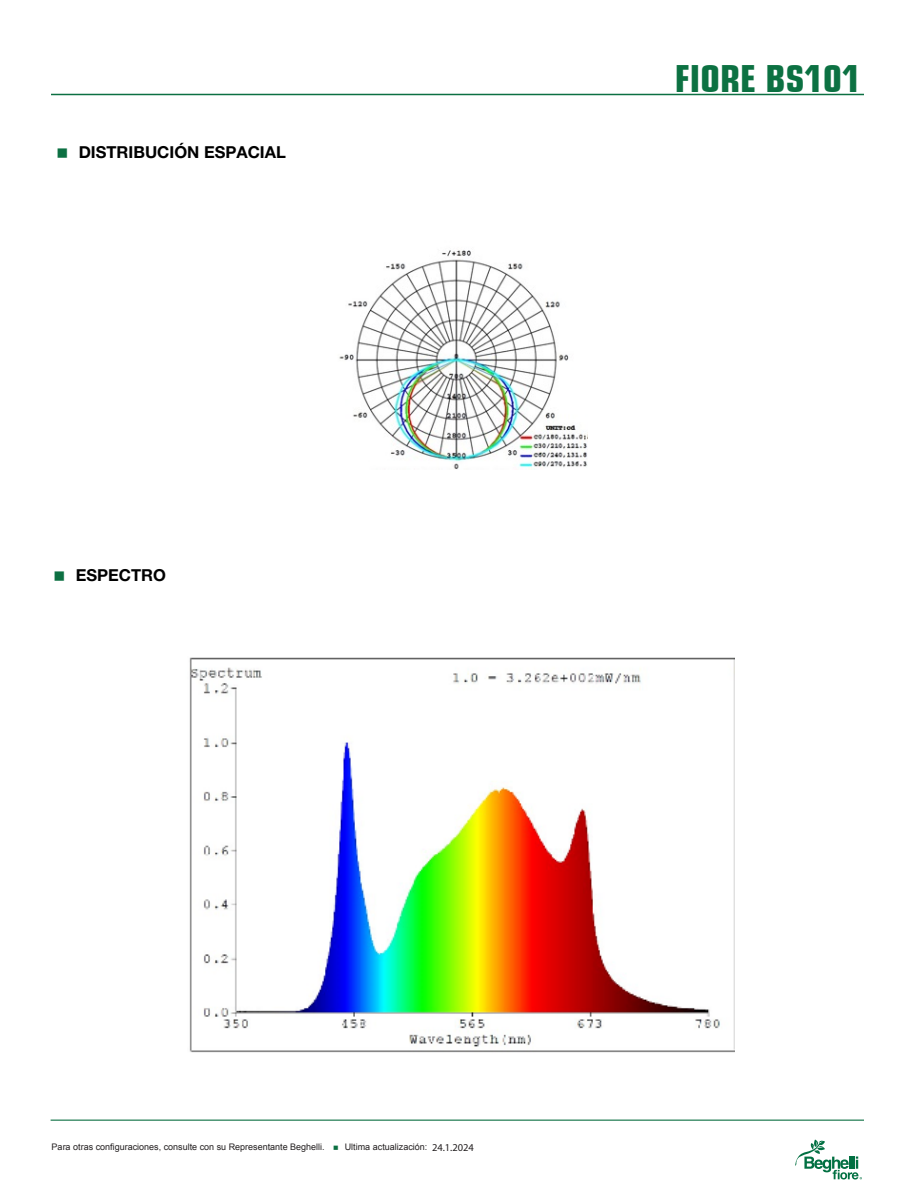
<style>
.page{position:relative;width:918px;height:1188px;background:#fff}
.page>*{position:absolute;margin:0;border:0;box-sizing:border-box;transform-origin:0 0}
.t1{font:700 condensed 37.5px "Eurostile";color:#0c7142}
.t2{font:700 16.5px "Helvetica Neue";color:#000}
.t3{font:10.5px "Myriad Pro";color:#231f20}
.t4{font:9px "Arial";color:#231f20}
</style>
<div class="page">
<hr style="left:51px;top:1120px;width:813px;height:1px;background:#0c7042">
<hr style="left:51px;top:94px;width:813px;height:1px;background:#0c7042">
<svg style="left:795px;top:1140px;width:67px;height:39px"></svg>
<img style="left:339px;top:250px;width:248px;height:220px">
<img style="left:189px;top:657px;width:546px;height:396px">
<p class="t2" style="left:79px;top:142px;width:209px">DISTRIBUCIÓN ESPACIAL</p>
<p class="t2" style="left:76px;top:564px;width:92px">ESPECTRO</p>
<p class="t1" style="left:675px;top:56px;width:187px">FIORE BS101</p>
<p class="t4" style="left:52px;top:1140px;width:275px">Para otras configuraciones, consulte con su Representante Beghelli.</p>
<p class="t4" style="left:345px;top:1140px;width:84px">Ultima actualización:</p>
<p class="t3" style="left:432px;top:1141px;width:44px">24.1.2024</p>
</div>
